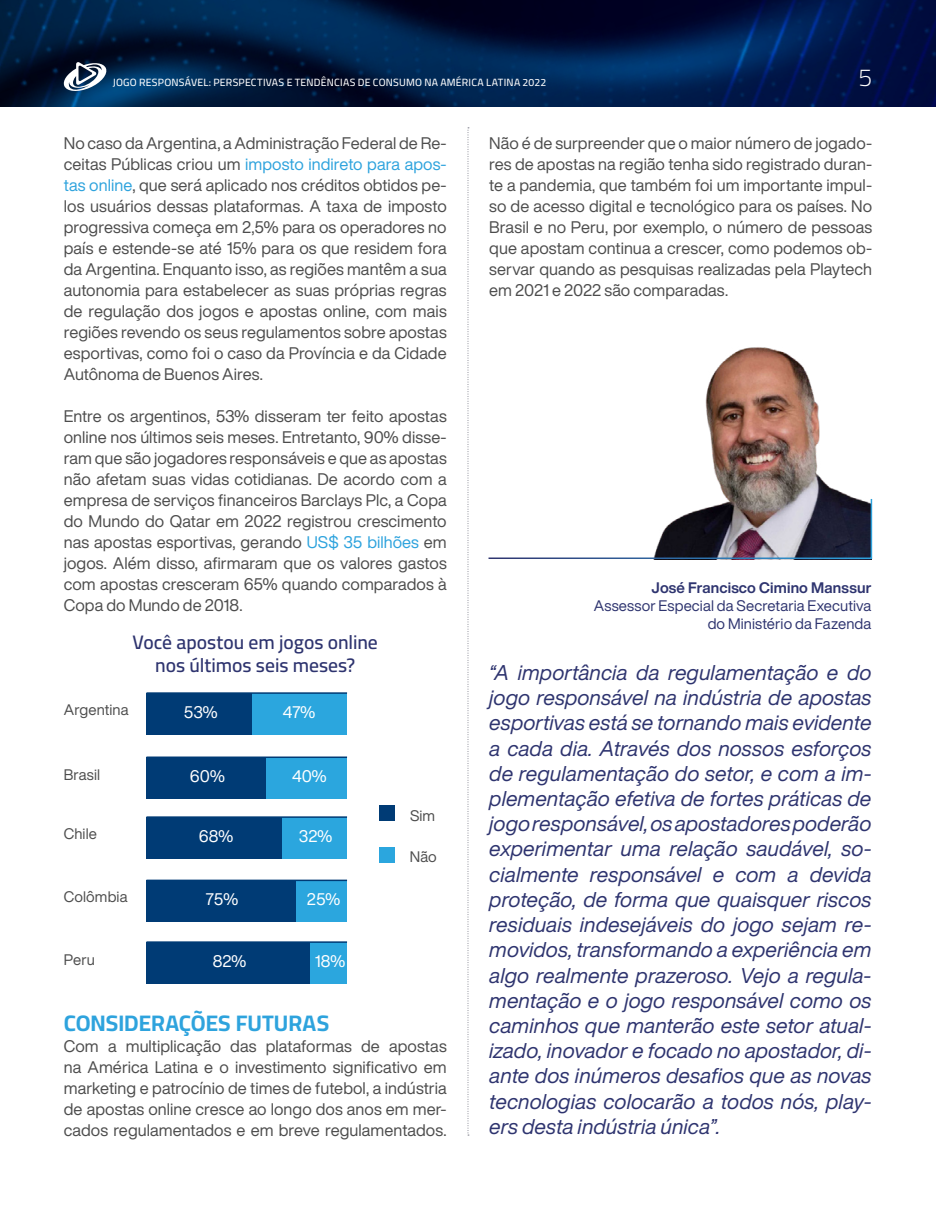
<style>
.page{position:relative;width:936px;height:1212px;background:#fff}
.page>*{position:absolute;margin:0;border:0;box-sizing:border-box;transform-origin:0 0}
.t1{font:300 24.6px "Cairo";color:#fff}
.t2{font:700 22.5px "Cairo";color:#2ea3dd}
.t3{font:italic 21px/25.2px "Helvetica Now Display";letter-spacing:.005em;color:#2e346f;text-align:justify}
.t4{font:600 19.5px/23.4px "Cairo";color:#2e346f;text-align:center}
.t5{font:16.5px/21px "Helvetica Now Display";letter-spacing:.005em;color:#4d4d4d;text-align:justify}
.t6{font:16.5px "Helvetica Now Display";letter-spacing:.005em;color:#fff}
.t7{font:15px/18px "Helvetica Now Display";letter-spacing:.01em;color:#2e346f;text-align:right}
.t8{font:15px "Helvetica Now Display";letter-spacing:.005em;color:#4d4d4d}
.t9{font:700 15px "Helvetica Now Display";letter-spacing:.01em;color:#2e346f}
.t10{font:500 10.5px "Cairo";letter-spacing:.02em;color:#fff}
.s1{color:#2ea3dd}
</style>
<div class="page">
<img style="left:0;top:0;width:935px;height:106px">
<svg style="left:62px;top:62px;width:46px;height:31px"></svg>
<svg style="left:467px;top:127px;width:2px;height:1009px"></svg>
<div style="left:379px;top:805px;width:16px;height:16px;background:#003b75"></div>
<div style="left:379px;top:847px;width:16px;height:16px;background:#2ba6de"></div>
<div style="left:146px;top:693px;width:107px;height:41px;background:#003b75"></div>
<div style="left:253px;top:693px;width:94px;height:41px;background:#2ba6de"></div>
<div style="left:146px;top:757px;width:121px;height:41px;background:#003b75"></div>
<div style="left:267px;top:757px;width:80px;height:41px;background:#2ba6de"></div>
<div style="left:146px;top:817px;width:137px;height:41px;background:#003b75"></div>
<div style="left:283px;top:817px;width:64px;height:41px;background:#2ba6de"></div>
<div style="left:146px;top:880px;width:151px;height:41px;background:#003b75"></div>
<div style="left:297px;top:880px;width:50px;height:41px;background:#2ba6de"></div>
<div style="left:146px;top:942px;width:165px;height:41px;background:#003b75"></div>
<div style="left:311px;top:942px;width:36px;height:41px;background:#2ba6de"></div>
<hr style="left:146px;top:692px;width:201px;height:2px;background:#003b75">
<hr style="left:146px;top:756px;width:201px;height:2px;background:#003b75">
<hr style="left:146px;top:816px;width:201px;height:2px;background:#003b75">
<hr style="left:146px;top:879px;width:201px;height:2px;background:#003b75">
<hr style="left:146px;top:941px;width:201px;height:2px;background:#003b75">
<img style="left:705px;top:347px;width:147px;height:150px">
<svg style="left:488px;top:497px;width:384px;height:63px"></svg>
<p class="t10" style="left:113px;top:75px;width:435px">JOGO RESPONSÁVEL: PERSPECTIVAS E TENDÊNCIAS DE CONSUMO NA AMÉRICA LATINA 2022</p>
<h1 class="t1" style="left:858px;top:59px;width:15px">5</h1>
<p class="t5" style="left:64px;top:132px;width:384px">No caso da Argentina, a Administração Federal de Re&shy;ceitas Públicas criou um <span class="s1">imposto indireto para apos&shy;tas online</span>, que será aplicado nos créditos obtidos pe&shy;los usuários dessas plataformas. A taxa de imposto progressiva começa em 2,5% para os operadores no país e estende-se até 15% para os que residem fora da Argentina. Enquanto isso, as regiões mantêm a sua autonomia para estabelecer as suas próprias regras de regulação dos jogos e apostas online, com mais regiões revendo os seus regulamentos sobre apostas esportivas, como foi o caso da Província e da Cidade Autônoma de Buenos Aires.</p>
<p class="t5" style="left:64px;top:405px;width:384px">Entre os argentinos, 53% disseram ter feito apostas online nos últimos seis meses. Entretanto, 90% disse&shy;ram que são jogadores responsáveis e que as apostas não afetam suas vidas cotidianas. De acordo com a empresa de serviços financeiros Barclays Plc, a Copa do Mundo do Qatar em 2022 registrou crescimento nas apostas esportivas, gerando <span class="s1">US$ 35 bilhões</span> em jogos. Além disso, afirmaram que os valores gastos com apostas cresceram 65% quando comparados à Copa do Mundo de 2018.</p>
<p class="t4" style="left:133px;top:631px;width:247px">Você apostou em jogos online nos últimos seis meses?</p>
<p class="t8" style="left:64px;top:699px;width:66px">Argentina</p>
<p class="t6" style="left:184px;top:701px;width:35px">53%</p>
<p class="t6" style="left:283px;top:701px;width:34px">47%</p>
<p class="t8" style="left:64px;top:764px;width:38px">Brasil</p>
<p class="t6" style="left:190px;top:765px;width:36px">60%</p>
<p class="t6" style="left:292px;top:765px;width:36px">40%</p>
<p class="t8" style="left:64px;top:824px;width:35px">Chile</p>
<p class="t6" style="left:199px;top:825px;width:36px">68%</p>
<p class="t6" style="left:299px;top:825px;width:35px">32%</p>
<p class="t8" style="left:410px;top:805px;width:27px">Sim</p>
<p class="t8" style="left:409px;top:846px;width:29px">Não</p>
<p class="t8" style="left:64px;top:887px;width:65px">Colômbia</p>
<p class="t6" style="left:206px;top:888px;width:34px">75%</p>
<p class="t6" style="left:307px;top:888px;width:35px">25%</p>
<p class="t8" style="left:64px;top:950px;width:33px">Peru</p>
<p class="t6" style="left:213px;top:950px;width:35px">82%</p>
<p class="t6" style="left:315px;top:950px;width:32px">18%</p>
<h2 class="t2" style="left:64px;top:1006px;width:267px">CONSIDERAÇÕES FUTURAS</h2>
<p class="t5" style="left:64px;top:1035px;width:384px">Com a multiplicação das plataformas de apostas na América Latina e o investimento significativo em marketing e patrocínio de times de futebol, a indústria de apostas online cresce ao longo dos anos em mer&shy;cados regulamentados e em breve regulamentados.</p>
<p class="t5" style="left:489px;top:132px;width:384px">Não é de surpreender que o maior número de jogado&shy;res de apostas na região tenha sido registrado duran&shy;te a pandemia, que também foi um importante impul&shy;so de acesso digital e tecnológico para os países. No Brasil e no Peru, por exemplo, o número de pessoas que apostam continua a crescer, como podemos ob&shy;servar quando as pesquisas realizadas pela Playtech em 2021 e 2022 são comparadas.</p>
<p class="t9" style="left:651px;top:577px;width:221px">José Francisco Cimino Manssur</p>
<p class="t7" style="left:594px;top:597px;width:279px">Assessor Especial da Secretaria Executiva do Ministério da Fazenda</p>
<p class="t3" style="left:489px;top:660px;width:383px">“A importância da regulamentação e do jogo responsável na indústria de apostas esportivas está se tornando mais evidente a cada dia. Através dos nossos esforços de regulamentação do setor, e com a im&shy;plementação efetiva de fortes práticas de jogo responsável, os apostadores poderão experimentar uma relação saudável, so&shy;cialmente responsável e com a devida proteção, de forma que quaisquer riscos residuais indesejáveis do jogo sejam re&shy;movidos, transformando a experiência em algo realmente prazeroso. Vejo a regula&shy;mentação e o jogo responsável como os caminhos que manterão este setor atual&shy;izado, inovador e focado no apostador, di&shy;ante dos inúmeros desafios que as novas tecnologias colocarão a todos nós, play&shy;ers desta indústria única”.</p>
</div>
